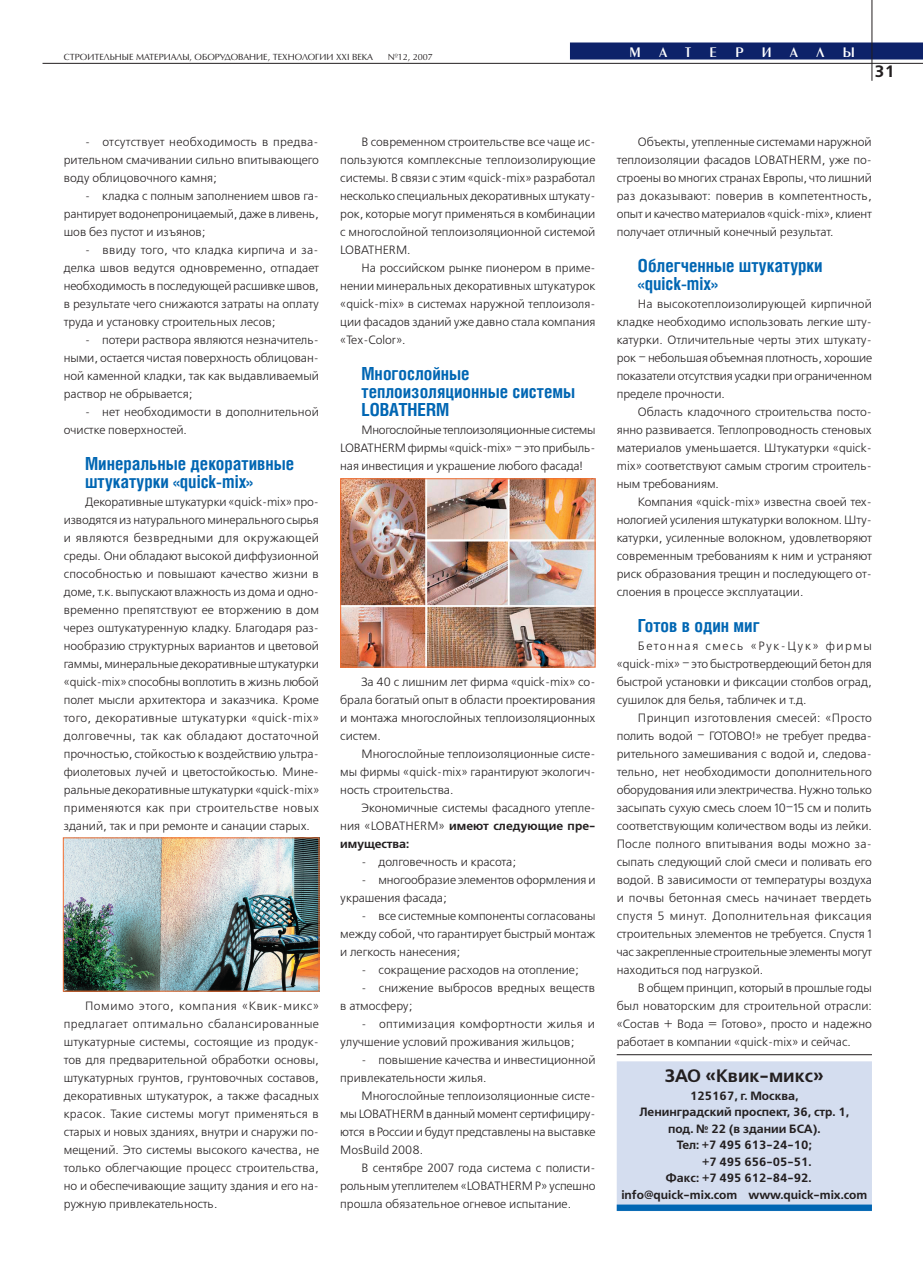
<style>
.page{position:relative;width:923px;height:1263px;background:#fff}
.page>*{position:absolute;margin:0;border:0;box-sizing:border-box;transform-origin:0 0}
.t1{font:700 18px/18px "Helios Cond";color:#0166b3}
.t2{font:700 18px "Free Set C";color:#231f20}
.t3{font:700 16.5px "Free Set C";color:#231f20}
.t4{font:14.55px "Penta Demi";color:#fff}
.t5{font:12px/18px "Free Set C";color:#231f20;text-align:justify}
.t6{font:700 12px "Free Set C";color:#231f20}
.t7{font:9px "AG Opus";color:#231f20}
.s1{font-weight:700}
</style>
<div class="page">
<div style="left:617px;top:1061px;width:255px;height:150px;background:#d4ddef"></div>
<div style="left:617px;top:1204px;width:255px;height:7px;background:#0166b3"></div>
<img style="left:342px;top:480px;width:251px;height:185px">
<div style="left:340px;top:478px;width:255px;height:189px;border:1px solid #f26e31"></div>
<img style="left:65px;top:839px;width:252px;height:150px">
<div style="left:63px;top:837px;width:256px;height:154px;border:1px solid #f26e31"></div>
<hr style="left:617px;top:1054px;width:255px;height:1px;background:#231f20">
<svg style="left:570px;top:42px;width:353px;height:18px;background:#1a2e71"></svg>
<hr style="left:871px;top:0;width:1px;height:81px;background:#231f20">
<hr style="left:43px;top:63px;width:880px;height:1px;background:#231f20">
<p class="t7" style="left:64px;top:51px;width:311px">СТРОИТЕЛЬНЫЕ МАТЕРИАЛЫ, ОБОРУДОВАНИЕ, ТЕХНОЛОГИИ XXI ВЕКА</p>
<p class="t7" style="left:388px;top:51px;width:47px">№12, 2007</p>
<p class="t4" style="left:629px;top:45px;width:13px">М</p>
<p class="t4" style="left:659px;top:45px;width:34px">А Т</p>
<p class="t4" style="left:709px;top:45px;width:9px">Е</p>
<p class="t4" style="left:735px;top:45px;width:9px">Р</p>
<p class="t4" style="left:761px;top:45px;width:11px">И</p>
<p class="t4" style="left:790px;top:45px;width:10px">А</p>
<p class="t4" style="left:816px;top:45px;width:9px">Л</p>
<p class="t4" style="left:843px;top:45px;width:14px">Ы</p>
<h2 class="t3" style="left:874px;top:62px;width:22px">31</h2>
<p class="t5" style="left:64px;top:133px;width:257px;text-indent:21px">- отсутствует необходимость в предва&shy;рительном смачивании сильно впитывающего воду облицовочного камня;</p>
<p class="t5" style="left:64px;top:187px;width:257px;text-indent:21px">- кладка с полным заполнением швов га&shy;рантирует водонепроницаемый, даже в ливень, шов без пустот и изъянов;</p>
<p class="t5" style="left:64px;top:241px;width:257px;text-indent:21px">- ввиду того, что кладка кирпича и за&shy;делка швов ведутся одновременно, отпадает необходимость в последующей расшивке швов, в результате чего снижаются затраты на оплату труда и установку строительных лесов;</p>
<p class="t5" style="left:64px;top:331px;width:257px;text-indent:21px">- потери раствора являются незначитель&shy;ными, остается чистая поверхность облицован&shy;ной каменной кладки, так как выдавливаемый раствор не обрывается;</p>
<p class="t5" style="left:64px;top:403px;width:256px;text-indent:21px">- нет необходимости в дополнительной очистке поверхностей.</p>
<h1 class="t1" style="left:85px;top:454px;width:211px">Минеральные декоративные штукатурки «quick-mix»</h1>
<p class="t5" style="left:64px;top:493px;width:257px;text-indent:21px">Декоративные штукатурки «quick-mix» про&shy;изводятся из натурального минерального сырья и являются безвредными для окружающей среды. Они обладают высокой диффузионной способностью и повышают качество жизни в доме, т.к. выпускают влажность из дома и одно&shy;временно препятствуют ее вторжению в дом через оштукатуренную кладку. Благодаря раз&shy;нообразию структурных вариантов и цветовой гаммы, минеральные декоративные штукатурки «quick-mix» способны воплотить в жизнь любой полет мысли архитектора и заказчика. Кроме того, декоративные штукатурки «quick-mix» долговечны, так как обладают достаточной прочностью, стойкостью к воздействию ультра&shy;фиолетовых лучей и цветостойкостью. Мине&shy;ральные декоративные штукатурки «quick-mix» применяются как при строительстве новых зданий, так и при ремонте и санации старых.</p>
<p class="t5" style="left:64px;top:997px;width:257px;text-indent:21px">Помимо этого, компания «Квик-микс» предлагает оптимально сбалансированные штукатурные системы, состоящие из продук&shy;тов для предварительной обработки основы, штукатурных грунтов, грунтовочных составов, декоративных штукатурок, а также фасадных красок. Такие системы могут применяться в старых и новых зданиях, внутри и снаружи по&shy;мещений. Это системы высокого качества, не только облегчающие процесс строительства, но и обеспечивающие защиту здания и его на&shy;ружную привлекательность.</p>
<p class="t5" style="left:340px;top:133px;width:257px;text-indent:21px">В современном строительстве все чаще ис&shy;пользуются комплексные теплоизолирующие системы. В связи с этим «quick-mix» разработал несколько специальных декоративных штукату&shy;рок, которые могут применяться в комбинации с многослойной теплоизоляционной системой LOBATHERM.</p>
<p class="t5" style="left:340px;top:259px;width:257px;text-indent:21px">На российском рынке пионером в приме&shy;нении минеральных декоративных штукатурок «quick-mix» в системах наружной теплоизоля&shy;ции фасадов зданий уже давно стала компания «Tex-Color».</p>
<h1 class="t1" style="left:361px;top:364px;width:215px">Многослойные теплоизоляционные системы<br>LOBATHERM</h1>
<p class="t5" style="left:340px;top:421px;width:257px;text-indent:21px">Многослойные теплоизоляционные системы LOBATHERM фирмы «quick-mix» – это прибыль&shy;ная инвестиция и украшение любого фасада!</p>
<p class="t5" style="left:340px;top:673px;width:257px;text-indent:21px">За 40 с лишним лет фирма «quick-mix» со&shy;брала богатый опыт в области проектирования и монтажа многослойных теплоизоляционных систем.</p>
<p class="t5" style="left:340px;top:745px;width:257px;text-indent:21px">Многослойные теплоизоляционные систе&shy;мы фирмы «quick-mix» гарантируют экологич&shy;ность строительства.</p>
<p class="t5" style="left:340px;top:799px;width:257px;text-indent:21px">Экономичные системы фасадного утепле&shy;ния «LOBATHERM» <span class="s1">имеют следующие пре&shy;имущества:</span></p>
<p class="t5" style="left:361px;top:853px;width:156px">- долговечность и красота;</p>
<p class="t5" style="left:340px;top:871px;width:257px;text-indent:21px">- многообразие элементов оформления и украшения фасада;</p>
<p class="t5" style="left:340px;top:907px;width:257px;text-indent:21px">- все системные компоненты согласованы между собой, что гарантирует быстрый монтаж и легкость нанесения;</p>
<p class="t5" style="left:361px;top:961px;width:219px">- сокращение расходов на отопление;</p>
<p class="t5" style="left:340px;top:979px;width:256px;text-indent:21px">- снижение выбросов вредных веществ в атмосферу;</p>
<p class="t5" style="left:340px;top:1015px;width:256px;text-indent:21px">- оптимизация комфортности жилья и улучшение условий проживания жильцов;</p>
<p class="t5" style="left:340px;top:1051px;width:257px;text-indent:21px">- повышение качества и инвестиционной привлекательности жилья.</p>
<p class="t5" style="left:340px;top:1087px;width:257px;text-indent:21px">Многослойные теплоизоляционные систе&shy;мы LOBATHERM в данный момент сертифициру&shy;ются в России и будут представлены на выставке MosBuild 2008.</p>
<p class="t5" style="left:340px;top:1159px;width:257px;text-indent:21px">В сентябре 2007 года система с полисти&shy;рольным утеплителем «LOBATHERM P» успешно прошла обязательное огневое испытание.</p>
<p class="t5" style="left:617px;top:133px;width:257px;text-indent:21px">Объекты, утепленные системами наружной теплоизоляции фасадов LOBATHERM, уже по&shy;строены во многих странах Европы, что лишний раз доказывают: поверив в компетентность, опыт и качество материалов «quick-mix», клиент получает отличный конечный результат.</p>
<h1 class="t1" style="left:638px;top:256px;width:186px">Облегченные штукатурки «quick-mix»</h1>
<p class="t5" style="left:617px;top:295px;width:257px;text-indent:21px">На высокотеплоизолирующей кирпичной кладке необходимо использовать легкие шту&shy;катурки. Отличительные черты этих штукату&shy;рок – небольшая объемная плотность, хорошие показатели отсутствия усадки при ограниченном пределе прочности.</p>
<p class="t5" style="left:617px;top:403px;width:257px;text-indent:21px">Область кладочного строительства посто&shy;янно развивается. Теплопроводность стеновых материалов уменьшается. Штукатурки «quick&shy;mix» соответствуют самым строгим строитель&shy;ным требованиям.</p>
<p class="t5" style="left:617px;top:493px;width:257px;text-indent:21px">Компания «quick-mix» известна своей тех&shy;нологией усиления штукатурки волокном. Шту&shy;катурки, усиленные волокном, удовлетворяют современным требованиям к ним и устраняют риск образования трещин и последующего от&shy;слоения в процессе эксплуатации.</p>
<h1 class="t1" style="left:638px;top:616px;width:123px">Готов в один миг</h1>
<p class="t5" style="left:617px;top:637px;width:257px;text-indent:21px">Бетонная смесь «Рук-Цук» фирмы «quick-mix» – это быстротвердеющий бетон для быстрой установки и фиксации столбов оград, сушилок для белья, табличек и т.д.</p>
<p class="t5" style="left:617px;top:709px;width:257px;text-indent:21px">Принцип изготовления смесей: «Просто полить водой – ГОТОВО!» не требует предва&shy;рительного замешивания с водой и, следова&shy;тельно, нет необходимости дополнительного оборудования или электричества. Нужно только засыпать сухую смесь слоем 10–15 см и полить соответствующим количеством воды из лейки.<br>После полного впитывания воды можно за&shy;сыпать следующий слой смеси и поливать его водой. В зависимости от температуры воздуха и почвы бетонная смесь начинает твердеть спустя 5 минут. Дополнительная фиксация строительных элементов не требуется. Спустя 1 час закрепленные строительные элементы могут находиться под нагрузкой.</p>
<p class="t5" style="left:617px;top:979px;width:257px;text-indent:21px">В общем принцип, который в прошлые годы был новаторским для строительной отрасли: «Состав + Вода = Готово», просто и надежно работает в компании «quick-mix» и сейчас.</p>
<h1 class="t2" style="left:665px;top:1065px;width:160px">ЗАО «Квик-микс»</h1>
<p class="t6" style="left:690px;top:1088px;width:110px">125167, г. Москва,</p>
<p class="t6" style="left:639px;top:1105px;width:211px">Ленинградский проспект, 36, стр. 1,</p>
<p class="t6" style="left:668px;top:1121px;width:154px">под. № 22 (в здании БСА).</p>
<p class="t6" style="left:676px;top:1138px;width:137px">Тел: +7 495 613-24-10;</p>
<p class="t6" style="left:702px;top:1154px;width:111px">+7 495 656-05-51.</p>
<p class="t6" style="left:665px;top:1171px;width:148px">Факс: +7 495 612-84-92.</p>
<p class="t6" style="left:621px;top:1187px;width:247px">info@quick-mix.com www.quick-mix.com</p>
</div>
